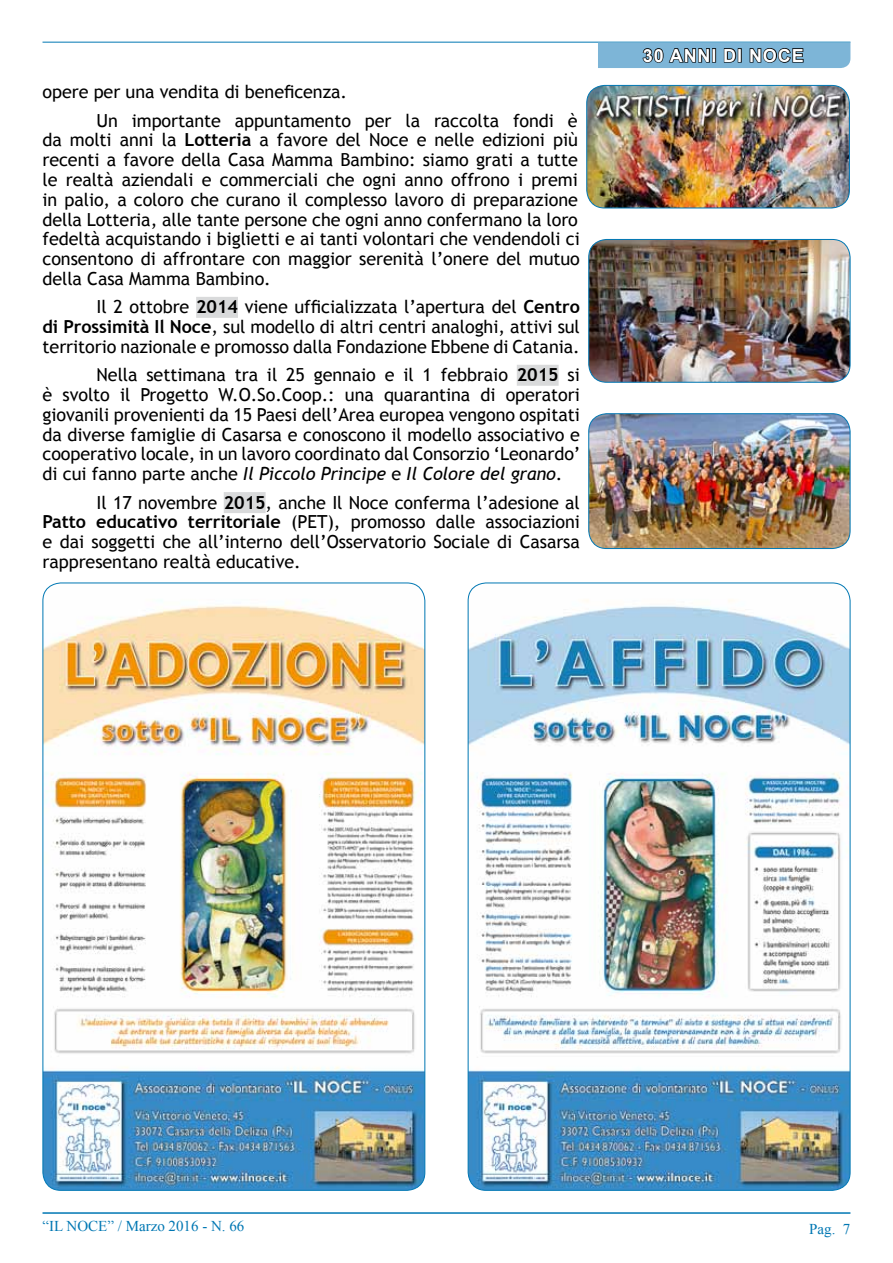
<style>
.page{position:relative;width:893px;height:1263px;background:#fff}
.page>*{position:absolute;margin:0;border:0;box-sizing:border-box;transform-origin:0 0}
.t1{font:18px/19.8px "Trebuchet MS";letter-spacing:-.005em;color:#000;text-align:justify}
.t2{font:700 18px "Arial";letter-spacing:.05em;color:#fff}
.t3{font:15px "Times New Roman";color:#0077b3}
.s1{font-weight:700}
.s2{font-style:italic}
</style>
<div class="page">
<hr style="left:43px;top:42px;width:807px;height:1px;background:#0077b3">
<hr style="left:43px;top:1212px;width:807px;height:2px;background:#0077b3">
<svg style="left:598px;top:43px;width:252px;height:25px;background:#6795b1"></svg>
<div style="left:196px;top:297px;width:42px;height:21px;background:#d9dadb"></div>
<div style="left:517px;top:365px;width:42px;height:21px;background:#d9dadb"></div>
<div style="left:224px;top:492px;width:42px;height:21px;background:#d9dadb"></div>
<img style="left:589px;top:414px;width:261px;height:134px">
<div style="left:588px;top:413px;width:262px;height:136px;border:1px solid #0077b3;border-radius:18px"></div>
<img style="left:589px;top:239px;width:261px;height:143px">
<div style="left:588px;top:239px;width:262px;height:144px;border:1px solid #0077b3;border-radius:18px"></div>
<img style="left:43px;top:583px;width:382px;height:607px">
<img style="left:468px;top:583px;width:382px;height:607px">
<img style="left:587px;top:85px;width:262px;height:123px">
<div style="left:586px;top:85px;width:264px;height:123px;border:1px solid #0077b3;border-radius:18px"></div>
<p class="t1" style="left:97px;top:78px;width:483px;line-height:28.3px;text-indent:-54px">opere per una vendita di beneficenza.<br>Un importante appuntamento per la raccolta fondi è</p>
<p class="t1" style="left:43px;top:130px;width:539px">da molti anni la <span class="s1">Lotteria</span> a favore del Noce e nelle edizioni più recenti a favore della Casa Mamma Bambino: siamo grati a tutte le realtà aziendali e commerciali che ogni anno offrono i premi in palio, a coloro che curano il complesso lavoro di preparazione della Lotteria, alle tante persone che ogni anno confermano la loro fedeltà acquistando i biglietti e ai tanti volontari che vendendoli ci consentono di affrontare con maggior serenità l’onere del mutuo della Casa Mamma Bambino.</p>
<p class="t1" style="left:43px;top:297px;width:539px;text-indent:54px">Il 2 ottobre <span class="s1">2014</span> viene ufficializzata l’apertura del <span class="s1">Centro di Prossimità Il Noce</span>, sul modello di altri centri analoghi, attivi sul territorio nazionale e promosso dalla Fondazione Ebbene di Catania.</p>
<p class="t1" style="left:43px;top:365px;width:539px;text-indent:54px">Nella settimana tra il 25 gennaio e il 1 febbraio <span class="s1">2015</span> si è svolto il Progetto W.O.So.Coop.: una quarantina di operatori giovanili provenienti da 15 Paesi dell’Area europea vengono ospitati da diverse famiglie di Casarsa e conoscono il modello associativo e cooperativo locale, in un lavoro coordinato dal Consorzio ‘Leonardo’ di cui fanno parte anche <span class="s2">Il Piccolo Principe</span> e <span class="s2">Il Colore del grano</span>.</p>
<p class="t1" style="left:43px;top:492px;width:539px;text-indent:54px">Il 17 novembre <span class="s1">2015</span>, anche Il Noce conferma l’adesione al <span class="s1">Patto educativo territoriale</span> (PET), promosso dalle associazioni e dai soggetti che all’interno dell’Osservatorio Sociale di Casarsa rappresentano realtà educative.</p>
<p class="t2" style="left:643px;top:44px;width:162px">30 ANNI DI NOCE</p>
<p class="t3" style="left:43px;top:1216px;width:203px">“IL NOCE” / Marzo 2016 - N. 66</p>
<p class="t3" style="left:809px;top:1218px;width:43px">Pag. 7</p>
</div>
